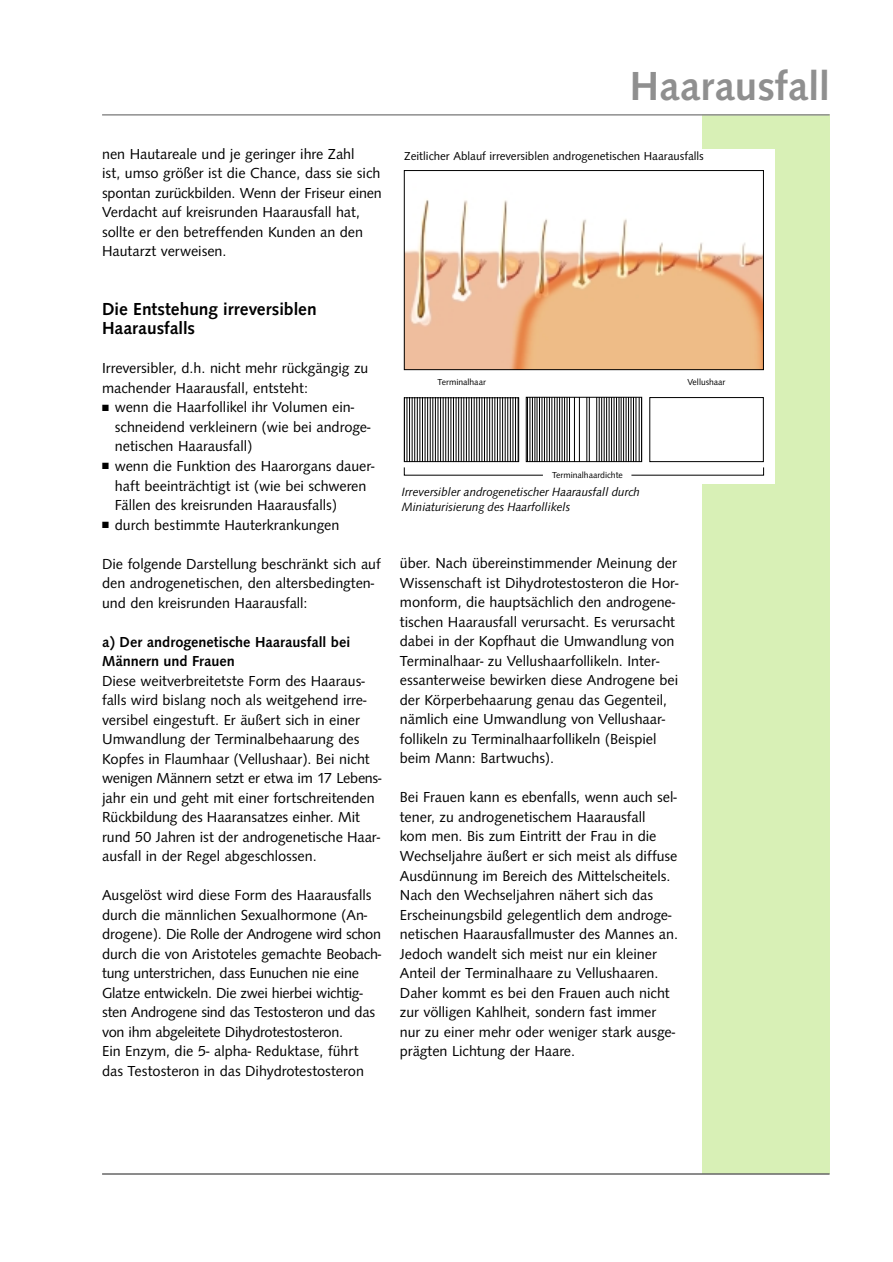
<style>
.page{position:relative;width:893px;height:1262px;background:#fff}
.page>*{position:absolute;margin:0;border:0;box-sizing:border-box;transform-origin:0 0}
.t1{font:500 42px "Syntax T";color:#8f8f8f}
.t2{font:500 18px/19.5px "Syntax T";color:#000}
.t3{font:15px/19.5px "Syntax T";color:#000}
.t4{font:500 15px/19.5px "Syntax T";color:#000}
.t5{font:italic 12px/15px "Syntax";color:#000;scale:.96 1}
.t6{font:12px "Syntax T";color:#000}
.t7{font:9px "Syntax T";color:#000}
</style>
<div class="page">
<div style="left:702px;top:115px;width:127px;height:1059px;background:#d8f0b6"></div>
<hr style="left:102px;top:1173px;width:727px;height:1px;background:#666">
<hr style="left:102px;top:114px;width:727px;height:2px;background:#8f8f8f">
<div style="left:400px;top:149px;width:374px;height:335px;background:#fff"></div>
<svg style="left:403px;top:170px;width:361px;height:306px"></svg>
<h1 class="t1" style="left:630px;top:71px;width:201px">Haarausfall</h1>
<p class="t3" style="left:102px;top:146px;width:281px">nen Hautareale und je geringer ihre Zahl<br>ist, umso größer ist die Chance, dass sie sich spontan zurückbilden. Wenn der Friseur einen Verdacht auf kreisrunden Haarausfall hat, sollte er den betreffenden Kunden an den Hautarzt verweisen.</p>
<p class="t2" style="left:102px;top:301px;width:216px">Die Entstehung irreversiblen<br>Haarausfalls</p>
<p class="t3" style="left:102px;top:360px;width:268px">Irreversibler, d.h. nicht mehr rückgängig zu machender Haarausfall, entsteht:</p>
<p class="t3" style="left:115px;top:399px;width:257px;text-indent:-13px">■ wenn die Haarfollikel ihr Volumen ein&shy;schneidend verkleinern (wie bei androge&shy;netischen Haarausfall)</p>
<p class="t3" style="left:115px;top:458px;width:261px;text-indent:-13px">■ wenn die Funktion des Haarorgans dauer&shy;haft beeinträchtigt ist (wie bei schweren<br>Fällen des kreisrunden Haarausfalls)</p>
<p class="t3" style="left:102px;top:516px;width:239px">■ durch bestimmte Hauterkrankungen</p>
<p class="t3" style="left:102px;top:555px;width:280px">Die folgende Darstellung beschränkt sich auf den androgenetischen, den altersbedingten&shy;und den kreisrunden Haarausfall:</p>
<p class="t4" style="left:102px;top:633px;width:249px">a) Der androgenetische Haarausfall bei<br>Männern und Frauen</p>
<p class="t3" style="left:102px;top:672px;width:281px">Diese weitverbreitetste Form des Haaraus&shy;falls wird bislang noch als weitgehend irre&shy;versibel eingestuft. Er äußert sich in einer Umwandlung der Terminalbehaarung des Kopfes in Flaumhaar (Vellushaar). Bei nicht wenigen Männern setzt er etwa im 17 Lebens&shy;jahr ein und geht mit einer fortschreitenden Rückbildung des Haaransatzes einher. Mit rund 50 Jahren ist der androgenetische Haar&shy;ausfall in der Regel abgeschlossen.</p>
<p class="t3" style="left:102px;top:887px;width:280px">Ausgelöst wird diese Form des Haarausfalls durch die männlichen Sexualhormone (An&shy;drogene). Die Rolle der Androgene wird schon durch die von Aristoteles gemachte Beobach&shy;tung unterstrichen, dass Eunuchen nie eine Glatze entwickeln. Die zwei hierbei wichtig&shy;sten Androgene sind das Testosteron und das von ihm abgeleitete Dihydrotestosteron.<br>Ein Enzym, die 5- alpha- Reduktase, führt das Testosteron in das Dihydrotestosteron</p>
<p class="t6" style="left:404px;top:151px;width:301px">Zeitlicher Ablauf irreversiblen androgenetischen Haarausfalls</p>
<p class="t7" style="left:437px;top:379px;width:50px">Terminalhaar</p>
<p class="t7" style="left:687px;top:379px;width:40px">Vellushaar</p>
<p class="t7" style="left:552px;top:471px;width:72px">Terminalhaardichte</p>
<p class="t5" style="left:402px;top:486px;width:249px">Irreversibler androgenetischer Haarausfall durch<br>Miniaturisierung des Haarfollikels</p>
<p class="t3" style="left:400px;top:555px;width:280px">über. Nach übereinstimmender Meinung der Wissenschaft ist Dihydrotestosteron die Hor&shy;monform, die hauptsächlich den androgene&shy;tischen Haarausfall verursacht. Es verursacht dabei in der Kopfhaut die Umwandlung von Terminalhaar- zu Vellushaarfollikeln. Inter&shy;essanterweise bewirken diese Androgene bei der Körperbehaarung genau das Gegenteil, nämlich eine Umwandlung von Vellushaar&shy;follikeln zu Terminalhaarfollikeln (Beispiel beim Mann: Bartwuchs).</p>
<p class="t3" style="left:400px;top:789px;width:279px">Bei Frauen kann es ebenfalls, wenn auch sel&shy;tener, zu androgenetischem Haarausfall<br>kom men. Bis zum Eintritt der Frau in die Wechseljahre äußert er sich meist als diffuse Ausdünnung im Bereich des Mittelscheitels.<br>Nach den Wechseljahren nähert sich das Erscheinungsbild gelegentlich dem androge&shy;netischen Haarausfallmuster des Mannes an.<br>Jedoch wandelt sich meist nur ein kleiner Anteil der Terminalhaare zu Vellushaaren.<br>Daher kommt es bei den Frauen auch nicht zur völligen Kahlheit, sondern fast immer nur zu einer mehr oder weniger stark ausge&shy;prägten Lichtung der Haare.</p>
</div>
